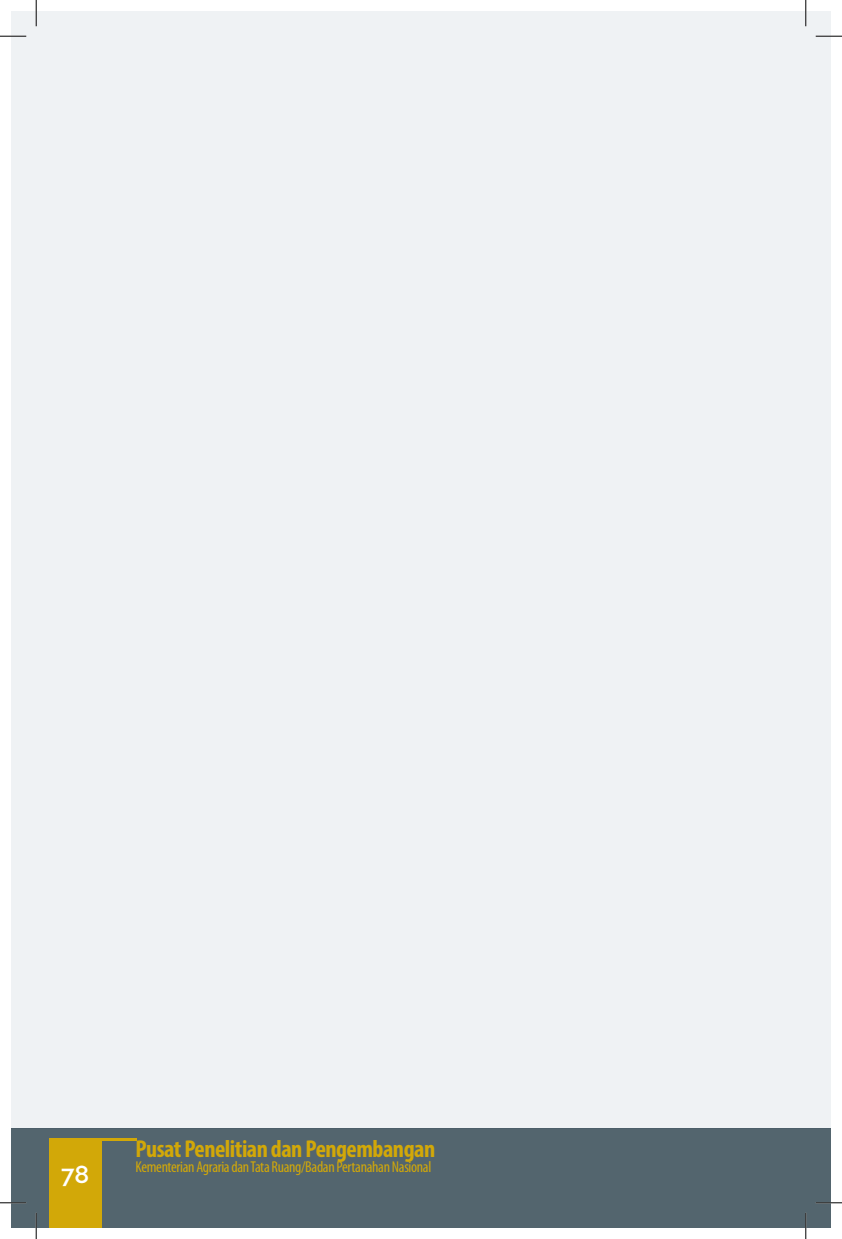
<style>
.page{position:relative;width:842px;height:1239px;background:#fff}
.page>*{position:absolute;margin:0;border:0;box-sizing:border-box;transform-origin:0 0}
.t1{font:700 condensed 24.5px "Myriad Pro";letter-spacing:-.02em;color:#d2a808}
.t2{font:600 24.5px "Raleway";color:#fff}
.t3{font:condensed 15.75px "Myriad Pro";letter-spacing:-.02em;color:#d2a808}
</style>
<div class="page">
<div style="left:11px;top:1128px;width:819px;height:99px;background:#53656e"></div>
<div style="left:11px;top:11px;width:819px;height:1117px;background:#eff2f4"></div>
<div style="left:49px;top:1137px;width:52px;height:90px;background:#d2a808"></div>
<hr style="left:49px;top:1137px;width:88px;height:2px;background:#d2a808">
<svg style="left:0;top:36px;width:26px;height:1px"></svg>
<svg style="left:815px;top:36px;width:26px;height:1px"></svg>
<svg style="left:0;top:1202px;width:26px;height:1px"></svg>
<svg style="left:815px;top:1201px;width:26px;height:2px"></svg>
<svg style="left:36px;top:0;width:1px;height:26px"></svg>
<svg style="left:36px;top:1212px;width:1px;height:26px"></svg>
<svg style="left:805px;top:0;width:1px;height:26px"></svg>
<svg style="left:805px;top:1212px;width:1px;height:26px"></svg>
<h1 class="t2" style="left:61px;top:1159px;width:30px">78</h1>
<h1 class="t1" style="left:135px;top:1132px;width:301px">Pusat Penelitian dan Pengembangan</h1>
<p class="t3" style="left:135px;top:1157px;width:297px">Kementerian Agraria dan Tata Ruang/Badan Pertanahan Nasional</p>
</div>
